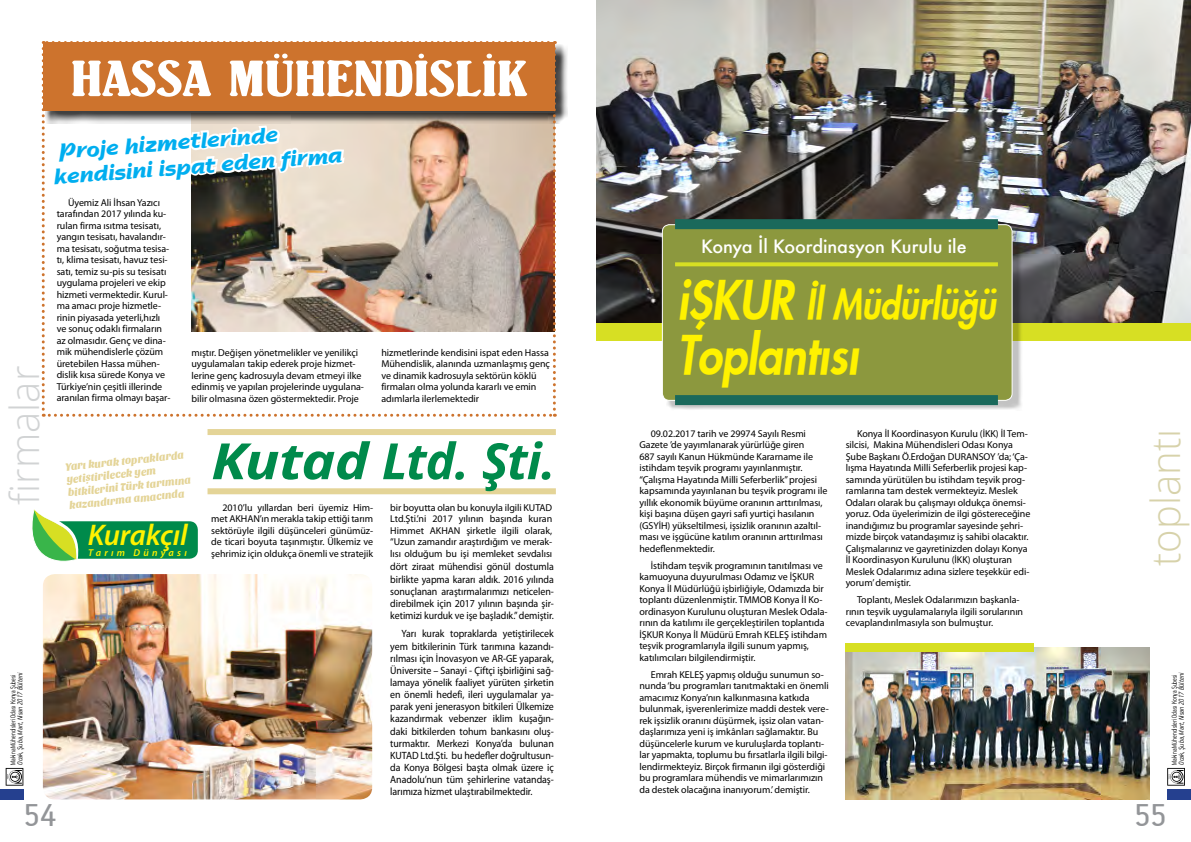
<style>
.page{position:relative;width:1191px;height:842px;background:#fff}
.page>*{position:absolute;margin:0;border:0;box-sizing:border-box;transform-origin:0 0}
.t1{font:53.3px "Springfield";letter-spacing:-.005em;color:#fff;scale:1.13 1}
.Normal__Web{font:italic 51.2px "Futura T Medium";letter-spacing:-.005em;color:#fff200;scale:.87 1}
.t2{font:italic 700 50px "Open Sans";letter-spacing:-.02em;color:#008a4b;scale:1.15 1}
.Normal__Web-2{font:italic 40px "Futura T Medium";letter-spacing:-.005em;color:#fff200;scale:.87 1}
.t3{font:300 40px "Open Sans";color:#d1d3d4}
.t4{font:300 40px "Open Sans";color:#d7d2aa}
.t5{font:36px "PF Handbook Pro";color:#939598}
.t6{font:italic 600 30px "Myriad Pro";letter-spacing:-.005em;color:#fff200}
.t7{font:22px "Nadianne T Bold";color:#00aeef}
.Normal__Web-3{font:500 18px "Futura";letter-spacing:-.005em;color:#fff}
.t8{font:11.2px/12.9px "Sansita One";color:#e4d497;scale:.94 1}
.t9{font:10.6px/12.1px "Myriad Pro";letter-spacing:-.005em;color:#000;text-align:justify;scale:.94 1}
.Normal__Web-4{font:10px/11.5px "Myriad Pro";letter-spacing:-.005em;color:#000}
.t10{font:italic 600 10px "Myriad Pro";letter-spacing:.325em;color:#fff200}
.t11{font:300 8px "PF Handbook Pro";color:#000;scale:.8 1}
.t12{font:italic 300 8px "PF Handbook Pro";letter-spacing:-.005em;color:#000;scale:.9 1}
.s1{font-size:51.2px}
</style>
<div class="page">
<svg style="left:6px;top:768px;width:17px;height:18px"></svg>
<svg style="left:1167px;top:768px;width:18px;height:18px"></svg>
<div style="left:0;top:789px;width:23px;height:10px;background:#25408f"></div>
<div style="left:1167px;top:789px;width:24px;height:10px;background:#25408f"></div>
<img style="left:43px;top:574px;width:329px;height:225px">
<img style="left:597px;top:0;width:594px;height:323px">
<img style="left:845px;top:647px;width:304px;height:152px">
<div style="left:45px;top:44px;width:522px;height:79px;background:#000;opacity:.75"></div>
<svg style="left:42px;top:41px;width:514px;height:376px"></svg>
<svg style="left:32px;top:509px;width:166px;height:53px"></svg>
<div style="left:207px;top:429px;width:349px;height:6px;background:#e4d497"></div>
<div style="left:207px;top:488px;width:349px;height:6px;background:#e4d497"></div>
<div style="left:597px;top:323px;width:594px;height:18px;background:#d7df23"></div>
<div style="left:845px;top:643px;width:188px;height:9px;background:#d7df23"></div>
<div style="left:666px;top:229px;width:356px;height:182px;background:#000;opacity:.24"></div>
<div style="left:662px;top:225px;width:350px;height:175px;background:#8c983e;border-radius:7px"></div>
<svg style="left:675px;top:262px;width:323px;height:4px"></svg>
<div style="left:675px;top:219px;width:323px;height:10px;background:#1a695b"></div>
<div style="left:675px;top:395px;width:323px;height:10px;background:#1a695b"></div>
<div style="left:812px;top:280px;width:6px;height:7px;background:#fff200;border-radius:50%"></div>
<p class="t1" style="left:71px;top:43px;width:405px">HASSA MÜHENDİSLİK</p>
<p class="t7" style="left:57px;top:137px;width:222px;rotate:-4deg">Proje hizmetlerinde</p>
<p class="t7" style="left:53px;top:163px;width:290px;rotate:-4deg">kendisini ispat eden firma</p>
<p class="Normal__Web-4" style="left:57px;top:197px;width:115px;text-indent:11px">Üyemiz Ali İhsan Yazıcı tarafından 2017 yılında ku&shy;rulan firma ısıtma tesisatı, yangın tesisatı, havalandır&shy;ma tesisatı, soğutma tesisa&shy;tı, klima tesisatı, havuz tesi&shy;satı, temiz su-pis su tesisatı uygulama projeleri ve ekip hizmeti vermektedir. Kurul&shy;ma amacı proje hizmetle&shy;rinin piyasada yeterli,hızlı ve sonuç odaklı firmaların az olmasıdır. Genç ve dina&shy;mik mühendislerle çözüm üretebilen Hassa mühen&shy;dislik kısa sürede Konya ve<br>Türkiye’nin çeşitli illerinde aranılan firma olmayı başar-</p>
<p class="Normal__Web-3" style="left:701px;top:234px;width:267px">Konya İl Koordinasyon Kurulu ile</p>
<p class="Normal__Web-2" style="left:677px;top:278px;width:368px"><span class="s1">iŞKUR</span> Il Müdürlüğü</p>
<p class="Normal__Web" style="left:677px;top:321px;width:210px">Toplantısı</p>
<p class="Normal__Web-4" style="left:191px;top:347px;width:174px">mıştır. Değişen yönetmelikler ve yenilikçi uygulamaları takip ederek proje hizmet&shy;lerine genç kadrosuyla devam etmeyi ilke edinmiş ve yapılan projelerinde uygulana&shy;bilir olmasına özen göstermektedir. Proje</p>
<p class="Normal__Web-4" style="left:381px;top:347px;width:170px">hizmetlerinde kendisini ispat eden Hassa Mühendislik, alanında uzmanlaşmış genç ve dinamik kadrosuyla sektörün köklü firmaları olma yolunda kararlı ve emin adımlarla ilerlemektedir</p>
<p class="t3" style="left:-3px;top:505px;width:140px;rotate:-90deg">firmalar</p>
<p class="Normal__Web-4" style="left:845px;top:427px;width:186px;text-indent:11px">Konya İl Koordinasyon Kurulu (İKK) İl Tem&shy;silcisi, Makina Mühendisleri Odası Konya Şube Başkanı Ö.Erdoğan DURANSOY ’da; ‘Ça&shy;lışma Hayatında Milli Seferberlik projesi kap&shy;samında yürütülen bu istihdam teşvik prog&shy;ramlarına tam destek vermekteyiz. Meslek Odaları olarak bu çalışmayı oldukça önemsi&shy;yoruz. Oda üyelerimizin de ilgi göstereceğine inandığımız bu programlar sayesinde şehri&shy;mizde birçok vatandaşımız iş sahibi olacaktır.<br>Çalışmalarınız ve gayretinizden dolayı Konya İl Koordinasyon Kurulunu (İKK) oluşturan Meslek Odalarımız adına sizlere teşekkür edi&shy;yorum’ demiştir.</p>
<p class="Normal__Web-4" style="left:845px;top:594px;width:179px;text-indent:11px">Toplantı, Meslek Odalarımızın başkanla&shy;rının teşvik uygulamalarıyla ilgili sorularının cevaplandırılmasıyla son bulmuştur.</p>
<p class="Normal__Web-4" style="left:639px;top:427px;width:189px;text-indent:11px">09.02.2017 tarih ve 29974 Sayılı Resmi Gazete ’de yayımlanarak yürürlüğe giren<br>687 sayılı Kanun Hükmünde Kararname ile istihdam teşvik programı yayınlanmıştır. “Çalışma Hayatında Milli Seferberlik” projesi kapsamında yayınlanan bu teşvik programı ile yıllık ekonomik büyüme oranının arttırılması, kişi başına düşen gayri safi yurtiçi hasılanın (GSYİH) yükseltilmesi, işsizlik oranının azaltıl&shy;ması ve işgücüne katılım oranının arttırılması hedeflenmektedir.</p>
<p class="Normal__Web-4" style="left:639px;top:559px;width:190px;text-indent:11px">İstihdam teşvik programının tanıtılması ve kamuoyuna duyurulması Odamız ve İŞKUR Konya İl Müdürlüğü işbirliğiyle, Odamızda bir toplantı düzenlenmiştir. TMMOB Konya İl Ko&shy;ordinasyon Kurulunu oluşturan Meslek Odala&shy;rının da katılımı ile gerçekleştirilen toplantıda İŞKUR Konya İl Müdürü Emrah KELEŞ istihdam teşvik programlarıyla ilgili sunum yapmış, katılımcıları bilgilendirmiştir.</p>
<p class="Normal__Web-4" style="left:639px;top:669px;width:191px;text-indent:11px">Emrah KELEŞ yapmış olduğu sunumun so&shy;nunda ‘bu programları tanıtmaktaki en önemli amacımız Konya’nın kalkınmasına katkıda bulunmak, işverenlerimize maddi destek vere&shy;rek işsizlik oranını düşürmek, işsiz olan vatan&shy;daşlarımıza yeni iş imkânları sağlamaktır. Bu düşüncelerle kurum ve kuruluşlarda toplantı&shy;lar yapmakta, toplumu bu fırsatlarla ilgili bilgi&shy;lendirmekteyiz. Birçok firmanın ilgi gösterdiği bu programlara mühendis ve mimarlarımızın da destek olacağına inanıyorum.’ demiştir.</p>
<p class="t4" style="left:1138px;top:566px;width:138px;rotate:-90deg">toplantı</p>
<p class="t8" style="left:65px;top:461px;width:133px;rotate:-6deg">Yarı kurak topraklarda yetistirilecek yem bitkilerini Türk tarımına kazandırma amacında</p>
<p class="t2" style="left:211px;top:426px;width:301px">Kutad Ltd. Şti.</p>
<p class="Normal__Web-4" style="left:211px;top:502px;width:163px;text-align:justify;text-indent:11px">2010’lu yıllardan beri üyemiz Him&shy;met AKHAN’ın merakla takip ettiği tarım sektörüyle ilgili düşünceleri günümüz&shy;de ticari boyuta taşınmıştır. Ülkemiz ve şehrimiz için oldukça önemli ve stratejik</p>
<p class="Normal__Web-4" style="left:390px;top:502px;width:163px;text-align:justify">bir boyutta olan bu konuyla ilgili KUTAD Ltd.Şti.’ni 2017 yılının başında kuran Himmet AKHAN şirketle ilgili olarak, “Uzun zamandır araştırdığım ve merak&shy;lısı olduğum bu işi memleket sevdalısı</p>
<p class="t6" style="left:88px;top:516px;width:101px">Kurakçıl</p>
<p class="t10" style="left:88px;top:547px;width:100px">Tarım Dünyası</p>
<p class="t9" style="left:390px;top:561px;width:175px">dört ziraat mühendisi gönül dostumla birlikte yapma kararı aldık. 2016 yılında sonuçlanan araştırmalarımızı neticelen&shy;direbilmek için 2017 yılının başında şir&shy;ketimizi kurduk ve işe başladık.” demiştir.</p>
<p class="t9" style="left:390px;top:628px;width:176px;text-indent:11px">Yarı kurak topraklarda yetiştirilecek yem bitkilerinin Türk tarımına kazandı&shy;rılması için İnovasyon ve AR-GE yaparak, Üniversite – Sanayi - Çiftçi işbirliğini sağ&shy;lamaya yönelik faaliyet yürüten şirketin en önemli hedefi, ileri uygulamalar ya&shy;parak yeni jenerasyon bitkileri Ülkemize kazandırmak vebenzer iklim kuşağın&shy;daki bitkilerden tohum bankasını oluş&shy;turmaktır. Merkezi Konya’da bulunan KUTAD Ltd.Şti. bu hedefler doğrultusun&shy;da Konya Bölgesi başta olmak üzere iç Anadolu’nun tüm şehirlerine vatandaş&shy;larımıza hizmet ulaştırabilmektedir.</p>
<p class="t11" style="left:8px;top:765px;width:114px;rotate:-90deg">Makina Mühendisleri Odası Konya Şubesi</p>
<p class="t12" style="left:15px;top:765px;width:104px;rotate:-90deg">Ocak, Şuba, Mart, Nisan 2017 Bülteni</p>
<p class="t11" style="left:1169px;top:765px;width:114px;rotate:-90deg">Makina Mühendisleri Odası Konya Şubesi</p>
<p class="t12" style="left:1176px;top:765px;width:104px;rotate:-90deg">Ocak, Şuba, Mart, Nisan 2017 Bülteni</p>
<h3 class="t5" style="left:23px;top:794px;width:35px">54</h3>
<h3 class="t5" style="left:1134px;top:794px;width:34px">55</h3>
</div>
